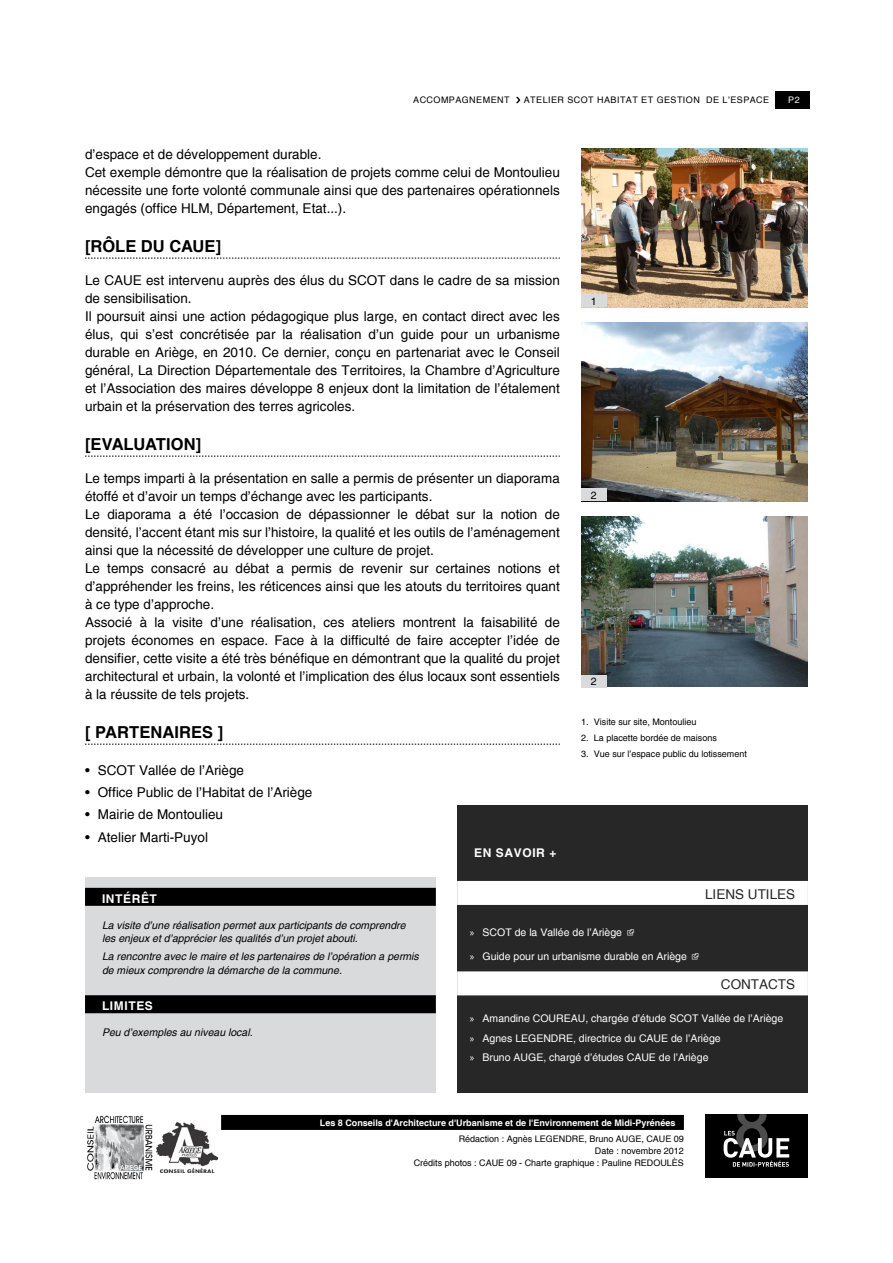
<style>
.page{position:relative;width:893px;height:1263px;background:#fff}
.page>*{position:absolute;margin:0;border:0;box-sizing:border-box;transform-origin:0 0}
.t1{font:700 16.5px "Helvetica";letter-spacing:.005em;color:#000}
.t2{font:13.5px/18px "Helvetica";color:#000}
.t3{font:700 12px "Helvetica";letter-spacing:.05em;color:#fff}
.t4{font:italic 10.5px/13.5px "Helvetica";color:#000}
.t5{font:10.5px/20px "Helvetica";color:#fff}
.t6{font:10.5px "Helvetica";color:#000}
.t7{font:9px/12px "Helvetica";color:#000;text-align:right}
.t8{font:700 9px "Helvetica";color:#fff}
.t9{font:9px "Helvetica";color:#fff}
.s1{font-family:"Myriad Pro"}
.s2{font-family:"UR CAUE MP"}
</style>
<div class="page">
<div style="left:705px;top:1114px;width:103px;height:64px;background:#000"></div>
<svg style="left:723px;top:1114px;width:66px;height:53px"></svg>
<div style="left:775px;top:91px;width:34px;height:17px;background:#000"></div>
<svg style="left:516px;top:97px;width:4px;height:6px"></svg>
<div style="left:221px;top:1115px;width:463px;height:15px;background:#000"></div>
<div style="left:85px;top:877px;width:351px;height:216px;background:#d9dadb"></div>
<div style="left:85px;top:888px;width:351px;height:18px;background:#000"></div>
<div style="left:85px;top:995px;width:351px;height:18px;background:#000"></div>
<div style="left:457px;top:806px;width:351px;height:287px;background:#272727"></div>
<div style="left:457px;top:881px;width:351px;height:24px;background:#fff"></div>
<div style="left:457px;top:971px;width:351px;height:24px;background:#fff"></div>
<svg style="left:85px;top:258px;width:475px;height:1px"></svg>
<svg style="left:85px;top:456px;width:475px;height:1px"></svg>
<svg style="left:85px;top:744px;width:475px;height:1px"></svg>
<img style="left:581px;top:149px;width:227px;height:158px">
<img style="left:581px;top:322px;width:227px;height:179px">
<div style="left:581px;top:294px;width:26px;height:13px;background:#d9dadb"></div>
<div style="left:581px;top:488px;width:26px;height:13px;background:#d9dadb"></div>
<img style="left:156px;top:1122px;width:62px;height:50px">
<img style="left:87px;top:1115px;width:66px;height:64px">
<img style="left:581px;top:516px;width:227px;height:170px">
<div style="left:581px;top:675px;width:26px;height:12px;background:#d9dadb"></div>
<p class="t7" style="left:413px;top:94px;width:8px">accompa</p>
<p class="t7" style="left:462px;top:94px;width:23px">gneme</p>
<p class="t7" style="left:497px;top:94px;width:11px">nt</p>
<p class="t7" style="left:524px;top:94px;width:7px">atelie</p>
<p class="t7" style="left:558px;top:94px;width:18px">r scot</p>
<p class="t7" style="left:597px;top:94px;width:27px">habitat</p>
<p class="t7" style="left:641px;top:94px;width:30px">et gestio</p>
<p class="t7" style="left:693px;top:94px;width:45px">n de l’espace</p>
<p class="t9" style="left:788px;top:95px;width:13px">P2</p>
<p class="t2" style="left:85px;top:145px;width:476px">d’espace et de développement durable.<br>Cet exemple démontre que la réalisation de projets comme celui de Montoulieu nécessite une forte volonté communale ainsi que des partenaires opérationnels engagés (office HLM, Département, Etat...).</p>
<p class="t1" style="left:85px;top:236px;width:138px">[rôle du caue]</p>
<p class="t2" style="left:85px;top:271px;width:476px">Le CAUE est intervenu auprès des élus du SCOT dans le cadre de sa mission de sensibilisation.<br>Il poursuit ainsi une action pédagogique plus large, en contact direct avec les élus, qui s’est concrétisée par la réalisation d’un guide pour un urbanisme durable en Ariège, en 2010. Ce dernier, conçu en partenariat avec le Conseil général, La Direction Départementale des Territoires, la Chambre d’Agriculture et l’Association des maires développe 8 enjeux dont la limitation de l’étalement urbain et la préservation des terres agricoles.</p>
<p class="t1" style="left:85px;top:434px;width:17px">[EVALUATION</p>
<p class="t1" style="left:196px;top:434px;width:7px">]</p>
<p class="t2" style="left:85px;top:469px;width:476px">Le temps imparti à la présentation en salle a permis de présenter un diaporama étoffé et d’avoir un temps d’échange avec les participants.<br>Le diaporama a été l’occasion de dépassionner le débat sur la notion de densité, l’accent étant mis sur l’histoire, la qualité et les outils de l’aménagement ainsi que la nécessité de développer une culture de projet.<br>Le temps consacré au débat a permis de revenir sur certaines notions et d’appréhender les freins, les réticences ainsi que les atouts du territoires quant à ce type d’approche.<br>Associé à la visite d’une réalisation, ces ateliers montrent la faisabilité de projets économes en espace. Face à la difficulté de faire accepter l’idée de densifier, cette visite a été très bénéfique en démontrant que la qualité du projet architectural et urbain, la volonté et l’implication des élus locaux sont essentiels à la réussite de tels projets.</p>
<p class="t1" style="left:85px;top:722px;width:140px">[ partenaires ]</p>
<p class="t2" style="left:85px;top:761px;width:161px">• SCOT Vallée de l’Ariège</p>
<p class="t2" style="left:85px;top:784px;width:229px">• Office Public de l’Habitat de l’Ariège</p>
<p class="t2" style="left:85px;top:806px;width:140px">• Mairie de Montoulieu</p>
<p class="t2" style="left:85px;top:828px;width:125px">• Atelier Marti-Puyol</p>
<p class="t3" style="left:474px;top:845px;width:84px">en savoir +</p>
<p class="t6" style="left:591px;top:295px;width:7px">1</p>
<p class="t6" style="left:591px;top:489px;width:7px">2</p>
<p class="t6" style="left:591px;top:675px;width:7px">2</p>
<p class="t7" style="left:581px;top:716px;width:117px">1. Visite sur site, Montoulieu</p>
<p class="t7" style="left:581px;top:732px;width:137px">2. La placette bordée de maisons</p>
<p class="t7" style="left:581px;top:748px;width:167px">3. Vue sur l’espace public du lotissement</p>
<p class="t3" style="left:102px;top:891px;width:56px">intérêt</p>
<p class="t4" style="left:102px;top:919px;width:305px">La visite d’une réalisation permet aux participants de comprendre les enjeux et d’apprécier les qualités d’un projet abouti.</p>
<p class="t4" style="left:102px;top:950px;width:318px">La rencontre avec le maire et les partenaires de l’opération a permis de mieux comprendre la démarche de la commune.</p>
<p class="t3" style="left:102px;top:998px;width:52px">limites</p>
<p class="t4" style="left:102px;top:1026px;width:152px">Peu d’exemples au niveau local.</p>
<p class="t2" style="left:705px;top:885px;width:92px">liens utiles</p>
<p class="t5" style="left:470px;top:922px;width:167px"><span class="s1">»</span> SCOT de la Vallée de l’Ariège <span class="s2">$</span></p>
<p class="t5" style="left:470px;top:947px;width:232px"><span class="s1">»</span> Guide pour un urbanisme durable en Ariège <span class="s2">$</span></p>
<p class="t2" style="left:721px;top:976px;width:76px">Contacts</p>
<p class="t5" style="left:470px;top:1008px;width:315px"><span class="s1">»</span> Amandine COUREAU, chargée d’étude SCOT Vallée de l’Ariège <span class="s1">»</span> Agnes LEGENDRE, directrice du CAUE de l’Ariège<br><span class="s1">»</span> Bruno AUGE, chargé d’études CAUE de l’Ariège</p>
<p class="t8" style="left:320px;top:1117px;width:357px">Les 8 Conseils d'Architecture d'Urbanisme et de l'Environnement de Midi-Pyrénées</p>
<p class="t7" style="left:414px;top:1133px;width:272px">Rédaction : Agnès LEGENDRE, Bruno AUGE, CAUE 09<br>Date : novembre 2012<br>Crédits photos : CAUE 09 - Charte graphique : Pauline REDOULÈS</p>
</div>
